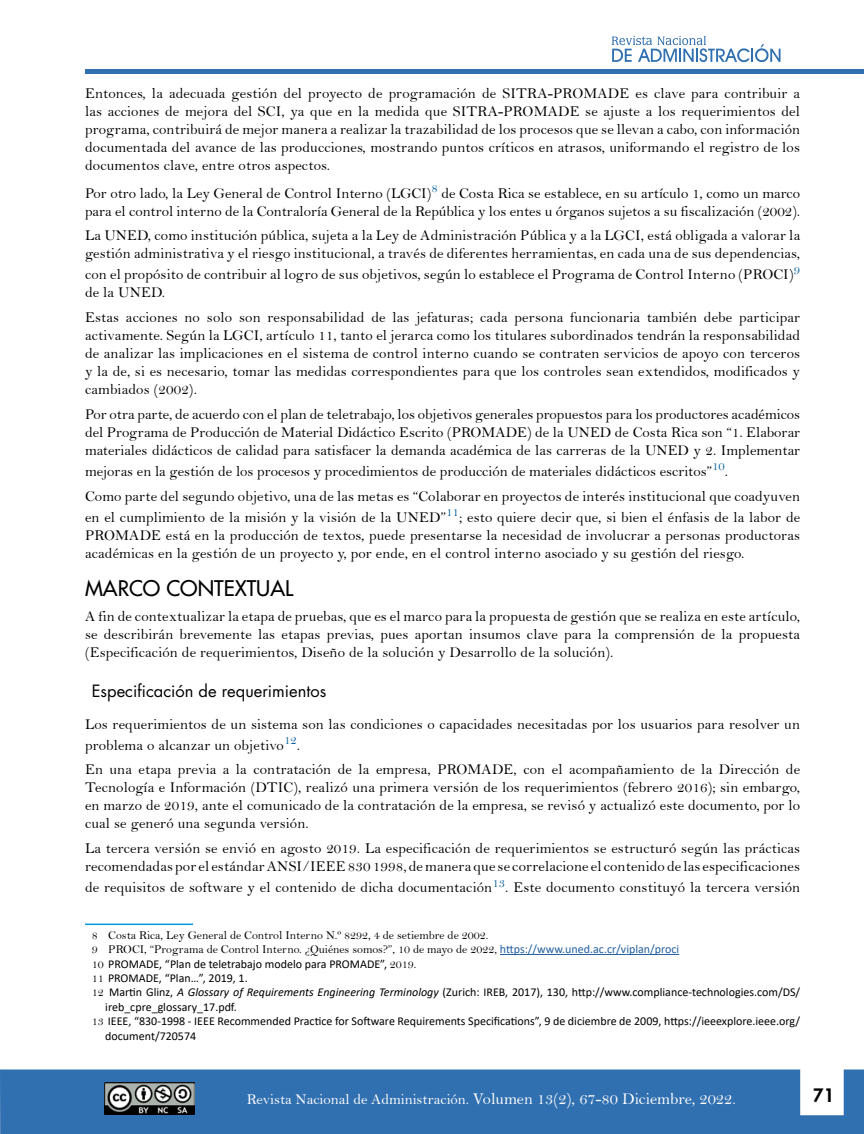
<style>
.page{position:relative;width:864px;height:1134px;background:#fff}
.page>*{position:absolute;margin:0;border:0;box-sizing:border-box;transform-origin:0 0}
.t1{font:500 21px "Futura Std";color:#000}
.t2{font:800 18px "Futura Std";color:#000}
.t3{font:16.5px "Futura Std";color:#000}
.t4{font:15px/18px "Bell";letter-spacing:.01em;color:#000;text-align:justify}
.t5{font:15px "Bell";color:#fff}
.t6{font:12px "Calibri";color:#000}
.t7{font:12px/14.4px "Bell";color:#000}
.s1{font-family:"Calibri";color:#235e9f}
.s2{font-family:"Bell"}
.s3{font-style:italic}
.s4{font-size:16.5px}
</style>
<div class="page">
<svg style="left:612px;top:36px;width:169px;height:26px"></svg>
<div style="left:85px;top:69px;width:779px;height:5px;background:#3170b0"></div>
<div style="left:0;top:1070px;width:864px;height:64px;background:#3170b0"></div>
<img style="left:104px;top:1083px;width:90px;height:31px">
<hr style="left:85px;top:924px;width:108px;height:1px;background:#009dda">
<hr style="left:500px;top:954px;width:179px;height:1px;background:#235e9f">
<p class="t4" style="left:85px;top:84px;width:717px">Entonces, la adecuada gestión del proyecto de programación de SITRA-PROMADE es clave para contribuir a las acciones de mejora del SCI, ya que en la medida que SITRA-PROMADE se ajuste a los requerimientos del programa, contribuirá de mejor manera a realizar la trazabilidad de los procesos que se llevan a cabo, con información documentada del avance de las producciones, mostrando puntos críticos en atrasos, uniformando el registro de los documentos clave, entre otros aspectos.</p>
<p class="t4" style="left:85px;top:184px;width:717px">Por otro lado, la Ley General de Control Interno (LGCI)<sup>8</sup> de Costa Rica se establece, en su artículo 1, como un marco para el control interno de la Contraloría General de la República y los entes u órganos sujetos a su fiscalización (2002).</p>
<p class="t4" style="left:85px;top:226px;width:717px">La UNED, como institución pública, sujeta a la Ley de Administración Pública y a la LGCI, está obligada a valorar la gestión administrativa y el riesgo institucional, a través de diferentes herramientas, en cada una de sus dependencias,</p>
<p class="t4" style="left:85px;top:265px;width:717px">con el propósito de contribuir al logro de sus objetivos, según lo establece el Programa de Control Interno (PROCI)<sup>9 </sup>de la UNED.</p>
<p class="t4" style="left:85px;top:308px;width:717px">Estas acciones no solo son responsabilidad de las jefaturas; cada persona funcionaria también debe participar activamente. Según la LGCI, artículo 11, tanto el jerarca como los titulares subordinados tendrán la responsabilidad de analizar las implicaciones en el sistema de control interno cuando se contraten servicios de apoyo con terceros y la de, si es necesario, tomar las medidas correspondientes para que los controles sean extendidos, modificados y cambiados (2002).</p>
<p class="t4" style="left:85px;top:405px;width:717px">Por otra parte, de acuerdo con el plan de teletrabajo, los objetivos generales propuestos para los productores académicos del Programa de Producción de Material Didáctico Escrito (PROMADE) de la UNED de Costa Rica son “1. Elaborar materiales didácticos de calidad para satisfacer la demanda académica de las carreras de la UNED y 2. Implementar</p>
<p class="t4" style="left:85px;top:459px;width:717px;line-height:24.8px">mejoras en la gestión de los procesos y procedimientos de producción de materiales didácticos escritos”<sup>10</sup>.<br>Como parte del segundo objetivo, una de las metas es “Colaborar en proyectos de interés institucional que coadyuven</p>
<p class="t4" style="left:85px;top:508px;width:717px">en el cumplimiento de la misión y la visión de la UNED”<sup>11</sup>; esto quiere decir que, si bien el énfasis de la labor de PROMADE está en la producción de textos, puede presentarse la necesidad de involucrar a personas productoras académicas en la gestión de un proyecto y, por ende, en el control interno asociado y su gestión del riesgo.</p>
<h1 class="t1" style="left:85px;top:575px;width:210px">MARCO CONTEXTUAL</h1>
<p class="t4" style="left:85px;top:607px;width:717px">A fin de contextualizar la etapa de pruebas, que es el marco para la propuesta de gestión que se realiza en este artículo, se describirán brevemente las etapas previas, pues aportan insumos clave para la comprensión de la propuesta (Especificación de requerimientos, Diseño de la solución y Desarrollo de la solución).</p>
<p class="t3" style="left:92px;top:680px;width:236px">Especificación de requerimientos</p>
<p class="t4" style="left:85px;top:713px;width:716px;line-height:21px">Los requerimientos de un sistema son las condiciones o capacidades necesitadas por los usuarios para resolver un problema o alcanzar un objetivo<sup>12</sup>.</p>
<p class="t4" style="left:85px;top:760px;width:717px">En una etapa previa a la contratación de la empresa, PROMADE, con el acompañamiento de la Dirección de Tecnología e Información (DTIC), realizó una primera versión de los requerimientos (febrero 2016); sin embargo, en marzo de 2019, ante el comunicado de la contratación de la empresa, se revisó y actualizó este documento, por lo cual se generó una segunda versión.</p>
<p class="t4" style="left:85px;top:839px;width:717px">La tercera versión se envió en agosto 2019. La especificación de requerimientos se estructuró según las prácticas recomendadas por el estándar ANSI/IEEE 830 1998, de manera que se correlacione el contenido de las especificaciones</p>
<p class="t4" style="left:85px;top:878px;width:717px">de requisitos de software y el contenido de dicha documentación<sup>13</sup>. Este documento constituyó la tercera versión</p>
<p class="t7" style="left:92px;top:928px;width:589px">8 Costa Rica, Ley General de Control Interno N.º 8292, 4 de setiembre de 2002.<br>9 PROCI, “Programa de Control Interno. ¿Quiénes somos?”, 10 de mayo de 2022, <span class="s1">https://www.uned.ac.cr/viplan/proci</span></p>
<p class="t6" style="left:92px;top:955px;width:326px"><span class="s2">10</span> PROMADE, “Plan de teletrabajo modelo para PROMADE”, <span class="s2">2019.</span></p>
<p class="t6" style="left:92px;top:970px;width:157px"><span class="s2">11</span> PROMADE, “Plan…”, 2019, 1.</p>
<p class="t6" style="left:92px;top:984px;width:710px"><span class="s2">12</span> Martin Glinz, <span class="s3">A Glossary of Requirements Engineering Terminology</span> (Zurich: IREB, 2017), 130, http://www.compliance-technologies.com/DS/</p>
<p class="t6" style="left:105px;top:998px;width:133px">ireb_cpre_glossary_17.pdf.</p>
<p class="t6" style="left:92px;top:1013px;width:710px"><span class="s2">13</span> IEEE, “830-1998 - IEEE Recommended Practice for Software Requirements Specifications”, 9 de diciembre de 2009, https://ieeexplore.ieee.org/</p>
<p class="t6" style="left:105px;top:1027px;width:92px">document/720574</p>
<p class="t5" style="left:247px;top:1090px;width:490px">Revista Nacional de Administración. <span class="s4">Volumen 13(2), 67-80 Diciembre, 2022</span>.</p>
<p class="t2" style="left:813px;top:1084px;width:22px">71</p>
</div>
